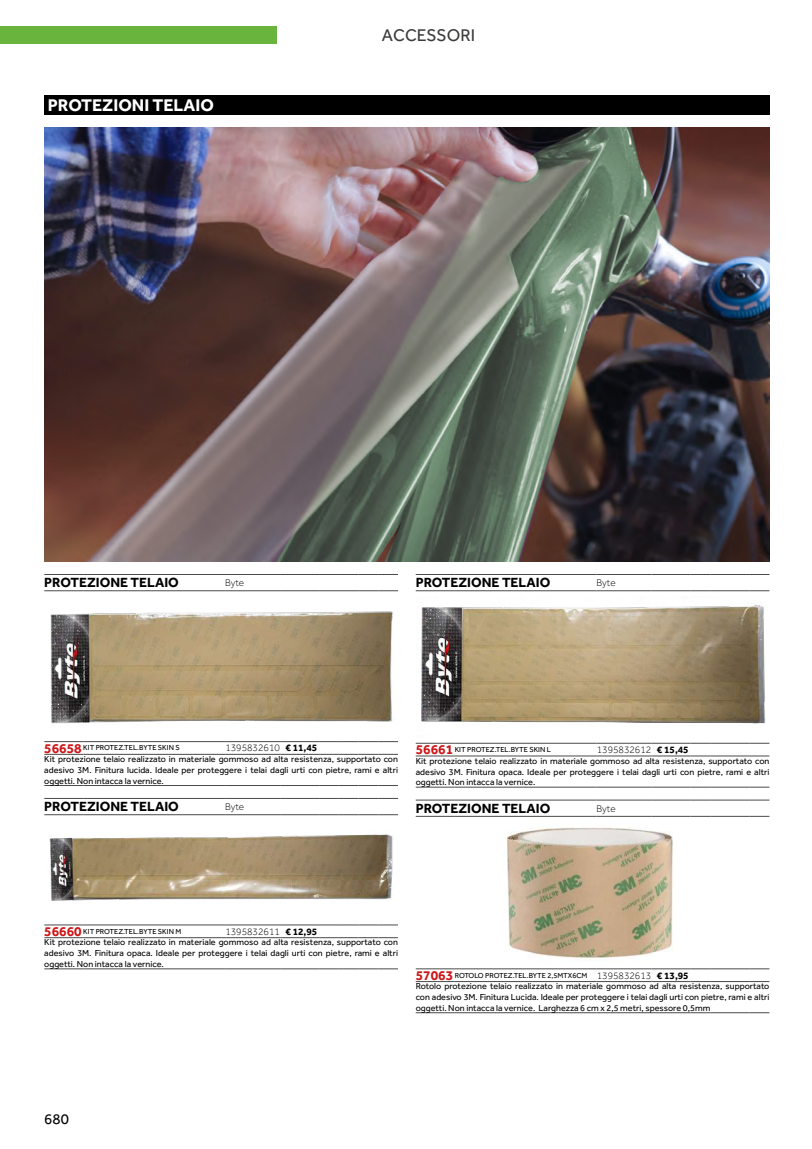
<style>
.page{position:relative;width:812px;height:1149px;background:#fff}
.page>*{position:absolute;margin:0;border:0;box-sizing:border-box;transform-origin:0 0}
.t1{font:700 17.5px "Effra";color:#fff}
.t2{font:17.5px "Effra";color:#3c3c3b}
.t3{font:15px "Effra";color:#000}
.t4{font:700 13.75px "Effra";color:#000}
.t5{font:300 10px "Effra";color:#000}
.t6{font:9px/10.8px "Effra";color:#020203;text-align:justify}
.t7{font:7.5px "Effra";color:#000}
.s1{font-weight:700;font-size:13.75px;color:#cd1719}
.s2{font-weight:700}
.s3{font-weight:300;font-size:10px}
.s4{font-weight:700;font-size:10px}
</style>
<div class="page">
<div style="left:0;top:27px;width:276px;height:17px;background:#68b43c"></div>
<div style="left:44px;top:96px;width:725px;height:19px;background:#000"></div>
<img style="left:44px;top:128px;width:725px;height:433px">
<hr style="left:44px;top:741px;width:39px;height:1px;background:#4a4a49">
<hr style="left:83px;top:741px;width:142px;height:1px;background:#4a4a49">
<hr style="left:225px;top:741px;width:55px;height:1px;background:#4a4a49">
<hr style="left:280px;top:741px;width:39px;height:1px;background:#4a4a49">
<svg style="left:319px;top:741px;width:79px;height:1px"></svg>
<hr style="left:44px;top:754px;width:39px;height:1px;background:#4a4a49">
<hr style="left:83px;top:754px;width:142px;height:1px;background:#4a4a49">
<hr style="left:225px;top:754px;width:55px;height:1px;background:#4a4a49">
<hr style="left:280px;top:754px;width:39px;height:1px;background:#4a4a49">
<svg style="left:319px;top:754px;width:79px;height:1px"></svg>
<hr style="left:44px;top:785px;width:39px;height:1px;background:#4a4a49">
<hr style="left:83px;top:785px;width:142px;height:1px;background:#4a4a49">
<hr style="left:225px;top:785px;width:55px;height:1px;background:#4a4a49">
<hr style="left:280px;top:785px;width:39px;height:1px;background:#4a4a49">
<svg style="left:319px;top:785px;width:79px;height:1px"></svg>
<hr style="left:225px;top:590px;width:55px;height:1px;background:#4a4a49">
<hr style="left:280px;top:590px;width:39px;height:1px;background:#4a4a49">
<svg style="left:319px;top:590px;width:79px;height:1px"></svg>
<hr style="left:44px;top:574px;width:39px;height:1px;background:#4a4a49">
<hr style="left:83px;top:574px;width:142px;height:1px;background:#4a4a49">
<hr style="left:44px;top:590px;width:39px;height:1px;background:#4a4a49">
<hr style="left:83px;top:590px;width:142px;height:1px;background:#4a4a49">
<hr style="left:225px;top:574px;width:55px;height:1px;background:#4a4a49">
<hr style="left:280px;top:574px;width:39px;height:1px;background:#4a4a49">
<svg style="left:319px;top:574px;width:79px;height:1px"></svg>
<img style="left:50px;top:611px;width:343px;height:113px">
<hr style="left:44px;top:924px;width:39px;height:1px;background:#4a4a49">
<hr style="left:83px;top:924px;width:142px;height:1px;background:#4a4a49">
<hr style="left:225px;top:924px;width:55px;height:1px;background:#4a4a49">
<hr style="left:280px;top:924px;width:39px;height:1px;background:#4a4a49">
<svg style="left:319px;top:924px;width:79px;height:1px"></svg>
<hr style="left:44px;top:937px;width:39px;height:1px;background:#4a4a49">
<hr style="left:83px;top:937px;width:142px;height:1px;background:#4a4a49">
<hr style="left:225px;top:937px;width:55px;height:1px;background:#4a4a49">
<hr style="left:280px;top:937px;width:39px;height:1px;background:#4a4a49">
<svg style="left:319px;top:937px;width:79px;height:1px"></svg>
<hr style="left:44px;top:968px;width:39px;height:1px;background:#4a4a49">
<hr style="left:83px;top:968px;width:142px;height:1px;background:#4a4a49">
<hr style="left:225px;top:968px;width:55px;height:1px;background:#4a4a49">
<hr style="left:280px;top:968px;width:39px;height:1px;background:#4a4a49">
<svg style="left:319px;top:968px;width:79px;height:1px"></svg>
<hr style="left:225px;top:814px;width:55px;height:1px;background:#4a4a49">
<hr style="left:280px;top:814px;width:39px;height:1px;background:#4a4a49">
<svg style="left:319px;top:814px;width:79px;height:1px"></svg>
<hr style="left:44px;top:798px;width:39px;height:1px;background:#4a4a49">
<hr style="left:83px;top:798px;width:142px;height:1px;background:#4a4a49">
<hr style="left:44px;top:814px;width:39px;height:1px;background:#4a4a49">
<hr style="left:83px;top:814px;width:142px;height:1px;background:#4a4a49">
<hr style="left:225px;top:798px;width:55px;height:1px;background:#4a4a49">
<hr style="left:280px;top:798px;width:39px;height:1px;background:#4a4a49">
<svg style="left:319px;top:798px;width:79px;height:1px"></svg>
<img style="left:49px;top:834px;width:344px;height:67px">
<hr style="left:415px;top:742px;width:39px;height:1px;background:#4a4a49">
<hr style="left:454px;top:742px;width:142px;height:1px;background:#4a4a49">
<hr style="left:596px;top:742px;width:55px;height:1px;background:#4a4a49">
<hr style="left:651px;top:742px;width:39px;height:1px;background:#4a4a49">
<svg style="left:690px;top:742px;width:79px;height:1px"></svg>
<hr style="left:415px;top:755px;width:39px;height:1px;background:#4a4a49">
<hr style="left:454px;top:755px;width:142px;height:1px;background:#4a4a49">
<hr style="left:596px;top:755px;width:55px;height:1px;background:#4a4a49">
<hr style="left:651px;top:755px;width:39px;height:1px;background:#4a4a49">
<svg style="left:690px;top:755px;width:79px;height:1px"></svg>
<hr style="left:415px;top:786px;width:39px;height:1px;background:#4a4a49">
<hr style="left:454px;top:786px;width:142px;height:1px;background:#4a4a49">
<hr style="left:596px;top:786px;width:55px;height:1px;background:#4a4a49">
<hr style="left:651px;top:786px;width:39px;height:1px;background:#4a4a49">
<svg style="left:690px;top:786px;width:79px;height:1px"></svg>
<hr style="left:596px;top:590px;width:55px;height:1px;background:#4a4a49">
<hr style="left:651px;top:590px;width:39px;height:1px;background:#4a4a49">
<svg style="left:690px;top:590px;width:79px;height:1px"></svg>
<hr style="left:415px;top:574px;width:39px;height:1px;background:#4a4a49">
<hr style="left:454px;top:574px;width:142px;height:1px;background:#4a4a49">
<hr style="left:415px;top:590px;width:39px;height:1px;background:#4a4a49">
<hr style="left:454px;top:590px;width:142px;height:1px;background:#4a4a49">
<hr style="left:596px;top:574px;width:55px;height:1px;background:#4a4a49">
<hr style="left:651px;top:574px;width:39px;height:1px;background:#4a4a49">
<svg style="left:690px;top:574px;width:79px;height:1px"></svg>
<img style="left:421px;top:605px;width:345px;height:119px">
<hr style="left:415px;top:968px;width:39px;height:1px;background:#4a4a49">
<hr style="left:454px;top:968px;width:142px;height:1px;background:#4a4a49">
<hr style="left:596px;top:968px;width:55px;height:1px;background:#4a4a49">
<hr style="left:651px;top:968px;width:39px;height:1px;background:#4a4a49">
<svg style="left:690px;top:968px;width:79px;height:1px"></svg>
<hr style="left:415px;top:981px;width:39px;height:1px;background:#4a4a49">
<hr style="left:454px;top:981px;width:142px;height:1px;background:#4a4a49">
<hr style="left:596px;top:981px;width:55px;height:1px;background:#4a4a49">
<hr style="left:651px;top:981px;width:39px;height:1px;background:#4a4a49">
<svg style="left:690px;top:981px;width:79px;height:1px"></svg>
<hr style="left:415px;top:1012px;width:39px;height:1px;background:#4a4a49">
<hr style="left:454px;top:1012px;width:142px;height:1px;background:#4a4a49">
<hr style="left:596px;top:1012px;width:55px;height:1px;background:#4a4a49">
<hr style="left:651px;top:1012px;width:39px;height:1px;background:#4a4a49">
<svg style="left:690px;top:1012px;width:79px;height:1px"></svg>
<hr style="left:596px;top:815px;width:55px;height:1px;background:#4a4a49">
<hr style="left:651px;top:815px;width:39px;height:1px;background:#4a4a49">
<svg style="left:690px;top:815px;width:79px;height:1px"></svg>
<hr style="left:415px;top:799px;width:39px;height:1px;background:#4a4a49">
<hr style="left:454px;top:799px;width:142px;height:1px;background:#4a4a49">
<hr style="left:415px;top:815px;width:39px;height:1px;background:#4a4a49">
<hr style="left:454px;top:815px;width:142px;height:1px;background:#4a4a49">
<hr style="left:596px;top:799px;width:55px;height:1px;background:#4a4a49">
<hr style="left:651px;top:799px;width:39px;height:1px;background:#4a4a49">
<svg style="left:690px;top:799px;width:79px;height:1px"></svg>
<img style="left:506px;top:821px;width:167px;height:138px">
<h1 class="t1" style="left:48px;top:95px;width:167px">PROTEZIONI TELAIO</h1>
<h1 class="t2" style="left:382px;top:25px;width:95px">ACCESSORI</h1>
<h3 class="t4" style="left:44px;top:574px;width:136px">PROTEZIONE TELAIO</h3>
<p class="t5" style="left:225px;top:577px;width:21px">Byte</p>
<h3 class="t4" style="left:415px;top:574px;width:136px">PROTEZIONE TELAIO</h3>
<p class="t5" style="left:596px;top:577px;width:21px">Byte</p>
<p class="t7" style="left:44px;top:743px;width:137px"><span class="s1">56658</span> KIT PROTEZ.TEL.BYTE SKIN S</p>
<p class="t5" style="left:225px;top:742px;width:93px">1395832610 <span class="s2">€ 11,45</span></p>
<p class="t6" style="left:44px;top:753px;width:355px">Kit protezione telaio realizzato in materiale gommoso ad alta resistenza, supportato con adesivo 3M. Finitura lucida. Ideale per proteggere i telai dagli urti con pietre, rami e altri oggetti. Non intacca la vernice.</p>
<h3 class="t4" style="left:44px;top:798px;width:136px">PROTEZIONE TELAIO</h3>
<p class="t5" style="left:225px;top:800px;width:21px">Byte</p>
<p class="t7" style="left:415px;top:745px;width:137px"><span class="s1">56661</span> KIT PROTEZ.TEL.BYTE SKIN L</p>
<p class="t5" style="left:596px;top:743px;width:93px">1395832612 <span class="s2">€ 15,45</span></p>
<p class="t6" style="left:415px;top:755px;width:355px">Kit protezione telaio realizzato in materiale gommoso ad alta resistenza, supportato con adesivo 3M. Finitura opaca. Ideale per proteggere i telai dagli urti con pietre, rami e altri oggetti. Non intacca la vernice.</p>
<h3 class="t4" style="left:415px;top:799px;width:136px">PROTEZIONE TELAIO</h3>
<p class="t5" style="left:596px;top:802px;width:21px">Byte</p>
<p class="t7" style="left:44px;top:926px;width:138px"><span class="s1">56660</span> KIT PROTEZ.TEL.BYTE SKIN M</p>
<p class="t5" style="left:225px;top:925px;width:93px">1395832611 <span class="s2">€ 12,95</span></p>
<p class="t6" style="left:44px;top:936px;width:355px">Kit protezione telaio realizzato in materiale gommoso ad alta resistenza, supportato con adesivo 3M. Finitura opaca. Ideale per proteggere i telai dagli urti con pietre, rami e altri oggetti. Non intacca la vernice.</p>
<p class="t7" style="left:415px;top:970px;width:274px"><span class="s1">57063</span> ROTOLO PROTEZ.TEL.BYTE 2,5MTX6CM <span class="s3">1395832613</span> <span class="s4">€ 13,95</span></p>
<p class="t6" style="left:415px;top:980px;width:355px">Rotolo protezione telaio realizzato in materiale gommoso ad alta resistenza, supportato con adesivo 3M. Finitura Lucida. Ideale per proteggere i telai dagli urti con pietre, rami e altri oggetti. Non intacca la vernice. Larghezza 6 cm x 2,5 metri, spessore 0,5mm</p>
<h2 class="t3" style="left:44px;top:1110px;width:26px">680</h2>
</div>
